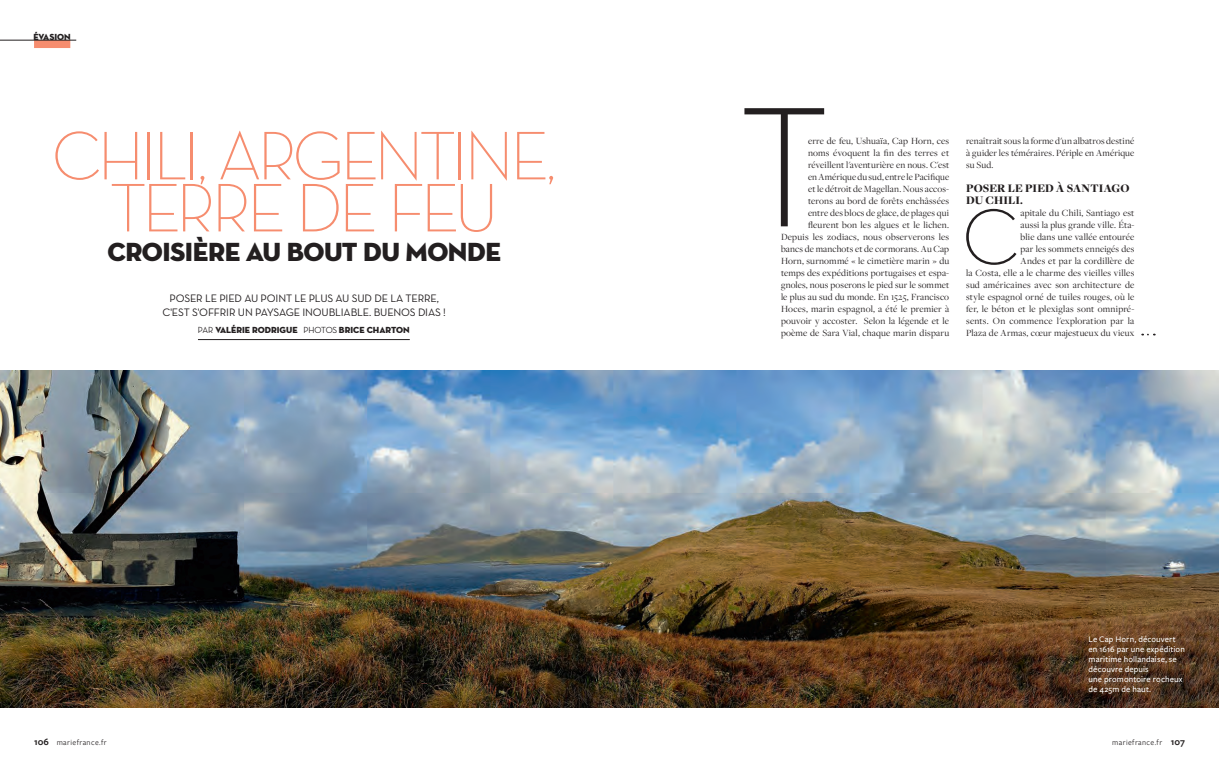
<style>
.page{position:relative;width:1219px;height:766px;background:#fff}
.page>*{position:absolute;margin:0;border:0;box-sizing:border-box;transform-origin:0 0}
.t1{font:300 173.7px "Neutraface Text";color:#231f20}
.t2{font:300 80.4px "Neutraface Display";color:#231f20}
.t3{font:300 69.7px/52px "Neutraface Display";letter-spacing:-.055em;color:#f68d6f;text-align:center}
.t4{font:26.7px "Neutraface Display Titling";letter-spacing:-.02em;color:#231f20}
.t5{font:900 12px/12px "Freight Disp Pro";letter-spacing:.005em;color:#231f20}
.t6{font:11px/14px "Neutraface Text";letter-spacing:-.015em;color:#231f20;text-align:center}
.t7{font:9.8px/12px "Freight Disp Pro";letter-spacing:.015em;color:#231f20;text-align:right}
.t8{font:9px "Neutraface Display Titling";color:#231f20}
.t9{font:500 8.8px/10px "Freight Sans Pro";letter-spacing:.01em;color:#fff}
.t10{font:8px "Freight Sans Pro";letter-spacing:.05em;color:#231f20}
.s1{font-family:"Neutraface Display";font-weight:500}
.s2{font-weight:600;font-size:10px}
</style>
<div class="page">
<img style="left:0;top:370px;width:1219px;height:337px">
<div style="left:34px;top:40px;width:36px;height:8px;background:#f68d6f"></div>
<hr style="left:0;top:40px;width:76px;height:1px;background:#231f20">
<hr style="left:198px;top:339px;width:212px;height:1px;background:#231f20">
<p class="t8" style="left:34px;top:31px;width:39px">ÉVASION</p>
<h3 class="t3" style="left:52px;top:130px;width:505px">CHILI, ARGENTINE,<br>TERRE DE FEU</h3>
<h3 class="t4" style="left:107px;top:235px;width:395px">CROISIÈRE AU BOUT DU MONDE</h3>
<p class="t6" style="left:163px;top:291px;width:285px">POSER LE PIED AU POINT LE PLUS AU SUD DE LA TERRE,<br>C'EST S'OFFRIR UN PAYSAGE INOUBLIABLE. BUENOS DIAS !</p>
<p class="t8" style="left:198px;top:324px;width:213px"><span class="s1">PAR</span> VALÉRIE RODRIGUE <span class="s1">PHOTOS</span> BRICE CHARTON</p>
<h1 class="t1" style="left:739px;top:58px;width:92px">T</h1>
<p class="t7" style="left:781px;top:135px;width:170px">erre de feu, Ushuaïa, Cap Horn, ces<br>noms évoquent la fin des terres et réveillent l'aventurière en nous. C'est<br>en Amérique du sud, entre le Pacifique<br>et le détroit de Magellan. Nous accos&shy;terons au bord de forêts enchâssées<br>entre des blocs de glace, de plages qui fleurent bon les algues et le lichen.<br>Depuis les zodiacs, nous observerons les bancs de manchots et de cormorans. Au Cap Horn, surnommé « le cimetière marin » du temps des expéditions portugaises et espa&shy;gnoles, nous poserons le pied sur le sommet le plus au sud du monde. En 1525, Francisco Hoces, marin espagnol, a été le premier à pouvoir y accoster. Selon la légende et le poème de Sara Vial, chaque marin disparu</p>
<p class="t7" style="left:966px;top:135px;width:170px;text-align:justify">renaîtrait sous la forme d'un albatros destiné à guider les téméraires. Périple en Amérique su Sud.</p>
<p class="t5" style="left:966px;top:182px;width:165px">POSER LE PIED À SANTIAGO<br>DU CHILI.</p>
<h2 class="t2" style="left:963px;top:193px;width:58px">C</h2>
<p class="t7" style="left:966px;top:207px;width:170px">apitale du Chili, Santiago est<br>aussi la plus grande ville. Éta-<br>blie dans une vallée entourée<br>par les sommets enneigés des<br>Andes et par la cordillère de<br>la Costa, elle a le charme des vieilles villes sud américaines avec son architecture de style espagnol orné de tuiles rouges, où le fer, le béton et le plexiglas sont omnipré&shy;sents. On commence l'exploration par la Plaza de Armas, cœur majestueux du vieux</p>
<p class="t9" style="left:1088px;top:634px;width:98px">Le Cap Horn, découvert en 1616 par une expédition maritime hollandaise, se découvre depuis<br>une promontoire rocheux de 425m de haut.</p>
<p class="t10" style="left:34px;top:736px;width:74px"><span class="s2">106</span> mariefrance.fr</p>
<p class="t10" style="left:1112px;top:736px;width:74px">mariefrance.fr <span class="s2">107</span></p>
</div>
